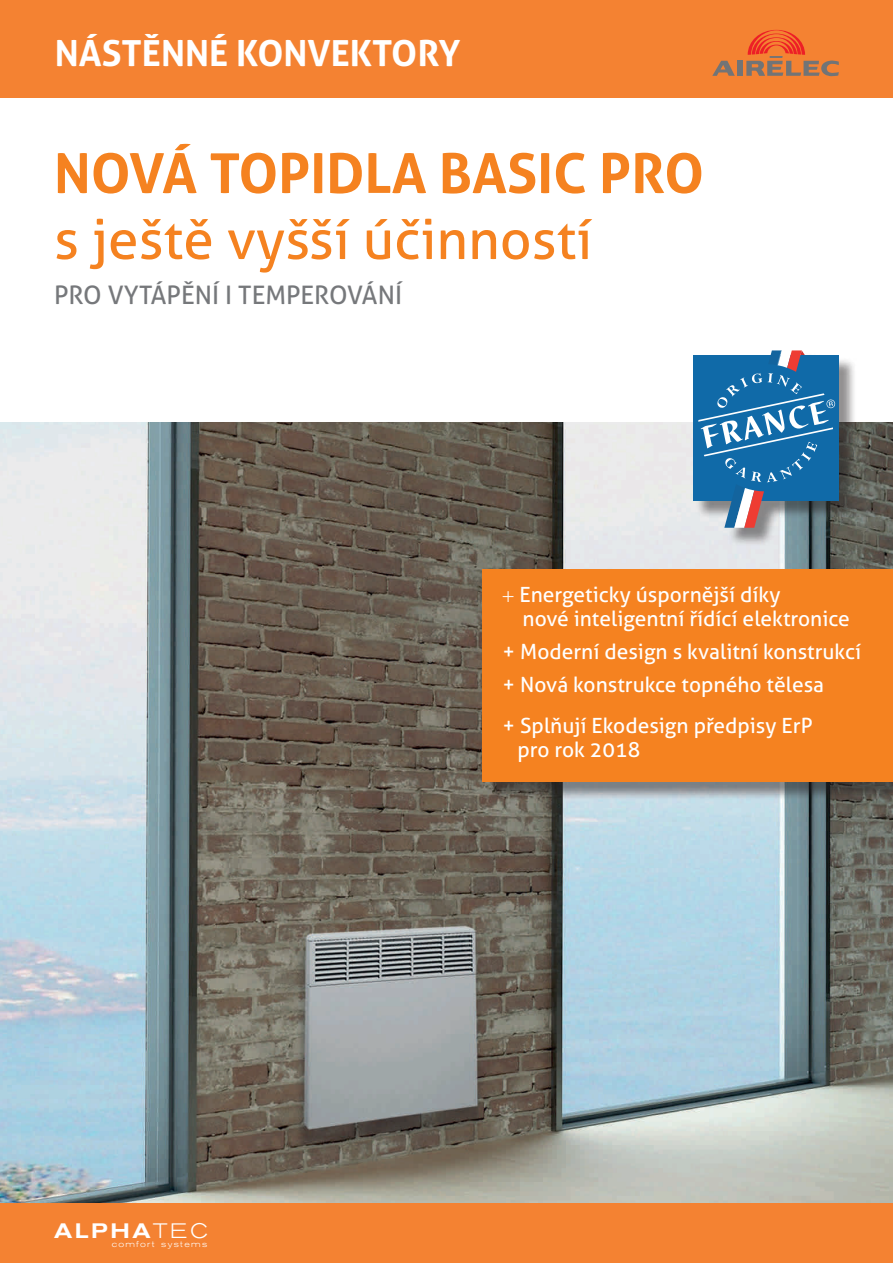
<style>
.page{position:relative;width:893px;height:1263px;background:#fff}
.page>*{position:absolute;margin:0;border:0;box-sizing:border-box;transform-origin:0 0}
.t1{font:54.9px "Aller";color:#f58220}
.t2{font:700 54.9px "Aller";color:#f58220}
.t3{font:700 36px "Aller";color:#fff}
.t4{font:25.5px "Aller";color:#76787b}
.t5{font:21px/24px "Aller";color:#fff}
.t6{font:500 expanded 20.7px "Akzidenz Grotesk Pro";letter-spacing:.125em;color:#fff}
.t7{font:300 expanded 8.25px "Akzidenz Grotesk Pro";letter-spacing:.16em;color:#fff}
.s1{font-weight:300}
</style>
<div class="page">
<img style="left:0;top:422px;width:893px;height:781px">
<div style="left:0;top:1203px;width:893px;height:60px;background:#f48232"></div>
<div style="left:0;top:0;width:893px;height:98px;background:#f48232"></div>
<svg style="left:712px;top:61px;width:23px;height:15px"></svg>
<div style="left:737px;top:61px;width:5px;height:15px;background:#727476"></div>
<svg style="left:746px;top:30px;width:93px;height:46px"></svg>
<div style="left:484px;top:571px;width:409px;height:229px;background:#231f20;opacity:.5"></div>
<div style="left:482px;top:569px;width:411px;height:213px;background:#f58220"></div>
<div style="left:695px;top:353px;width:162px;height:193px;background:#231f20;opacity:.5"></div>
<div style="left:693px;top:355px;width:145px;height:145px;background:#106aa8"></div>
<svg style="left:698px;top:350px;width:137px;height:178px"></svg>
<h2 class="t3" style="left:55px;top:31px;width:408px">NÁSTĚNNÉ KONVEKTORY</h2>
<h1 class="t2" style="left:54px;top:140px;width:652px">NOVÁ TOPIDLA BASIC PRO</h1>
<h1 class="t1" style="left:54px;top:206px;width:540px">s ještě vyšší účinností</h1>
<p class="t4" style="left:54px;top:279px;width:350px">PRO VYTÁPĚNÍ I TEMPEROVÁNÍ</p>
<p class="t6" style="left:54px;top:1217px;width:155px">ALPHA<span class="s1">TEC</span></p>
<p class="t7" style="left:112px;top:1239px;width:97px">comfort systems</p>
<p class="t5" style="left:519px;top:583px;width:332px">Energeticky úspornější díky<br>nové inteligentní řídící elektronice</p>
<p class="t5" style="left:503px;top:635px;width:360px;line-height:33px">+ Moderní design s kvalitní konstrukcí + Nová konstrukce topného tělesa</p>
<p class="t5" style="left:518px;top:713px;width:297px;text-indent:-15px">+ Splňují Ekodesign předpisy ErP pro rok 2018</p>
</div>
